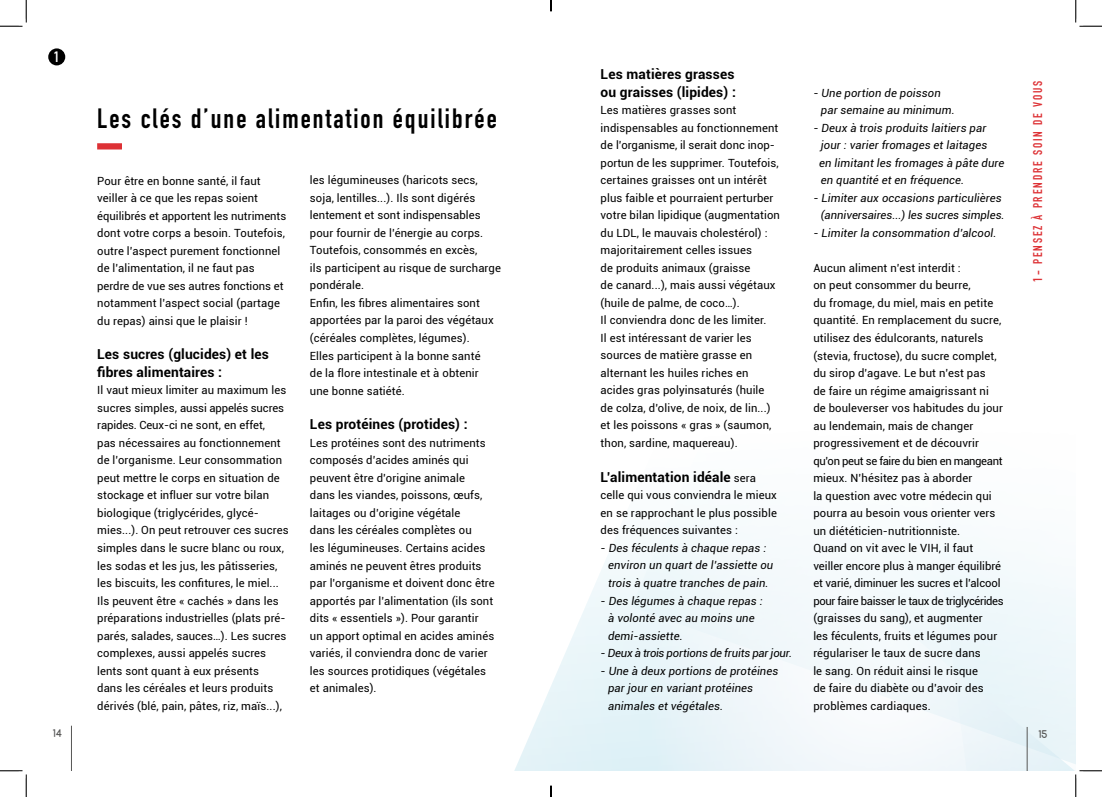
<style>
.page{position:relative;width:1102px;height:797px;background:#fff}
.page>*{position:absolute;margin:0;border:0;box-sizing:border-box;transform-origin:0 0}
.t1{font:700 27.5px "DIN Condensed";letter-spacing:.075em;color:#000}
.t2{font:700 14.88px "DIN Condensed";color:#fff}
.t3{font:700 13.75px/17.5px "Roboto";letter-spacing:.01em;color:#000}
.t4{font:700 12.5px "DIN Condensed";letter-spacing:.15em;color:#dd3135}
.t5{font:11.25px/17.5px "Roboto";letter-spacing:.01em;color:#000}
.t6{font:italic 11.25px/17.5px "Roboto";letter-spacing:.01em;color:#000}
.t7{font:italic 11.25px "Roboto";letter-spacing:-.01em;color:#000}
.t8{font:700 10px "Comfortaa";color:#575756}
.s1{font-weight:400;font-size:11.25px}
</style>
<div class="page">
<svg style="left:515px;top:524px;width:560px;height:246px"></svg>
<div style="left:97px;top:143px;width:25px;height:6px;background:#dd3135"></div>
<div style="left:48px;top:48px;width:17px;height:17px;background:#000;border-radius:50%"></div>
<hr style="left:71px;top:725px;width:1px;height:45px;background:#575756">
<hr style="left:1026px;top:727px;width:1px;height:43px;background:#575756">
<svg style="left:0;top:0;width:27px;height:27px"></svg>
<svg style="left:0;top:770px;width:27px;height:27px"></svg>
<svg style="left:1075px;top:0;width:26px;height:27px"></svg>
<svg style="left:1074px;top:770px;width:27px;height:27px"></svg>
<svg style="left:550px;top:785px;width:1px;height:12px"></svg>
<h2 class="t2" style="left:54px;top:47px;width:7px">1</h2>
<h1 class="t1" style="left:97px;top:100px;width:401px">Les clés d’une alimentation équilibrée</h1>
<p class="t5" style="left:97px;top:171px;width:191px">Pour être en bonne santé, il faut veiller à ce que les repas soient équilibrés et apportent les nutriments dont votre corps a besoin. Toutefois, outre l’aspect purement fonctionnel de l’alimentation, il ne faut pas perdre de vue ses autres fonctions et notamment l’aspect social (partage du repas) ainsi que le plaisir !</p>
<p class="t3" style="left:97px;top:345px;width:173px">Les sucres (glucides) et les fibres alimentaires :</p>
<p class="t5" style="left:97px;top:381px;width:193px">Il vaut mieux limiter au maximum les sucres simples, aussi appelés sucres rapides. Ceux-ci ne sont, en effet,<br>pas nécessaires au fonctionnement de l’organisme. Leur consommation peut mettre le corps en situation de stockage et influer sur votre bilan biologique (triglycérides, glycé&shy;mies...). On peut retrouver ces sucres simples dans le sucre blanc ou roux, les sodas et les jus, les pâtisseries, les biscuits, les confitures, le miel...<br>Ils peuvent être « cachés » dans les préparations industrielles (plats pré&shy;parés, salades, sauces…). Les sucres complexes, aussi appelés sucres lents sont quant à eux présents<br>dans les céréales et leurs produits dérivés (blé, pain, pâtes, riz, maïs...),</p>
<p class="t5" style="left:310px;top:171px;width:192px">les légumineuses (haricots secs, soja, lentilles...). Ils sont digérés lentement et sont indispensables pour fournir de l’énergie au corps.<br>Toutefois, consommés en excès,<br>ils participent au risque de surcharge pondérale.<br>Enfin, les fibres alimentaires sont apportées par la paroi des végétaux (céréales complètes, légumes).<br>Elles participent à la bonne santé<br>de la flore intestinale et à obtenir<br>une bonne satiété.</p>
<p class="t3" style="left:310px;top:415px;width:159px">Les protéines (protides) :</p>
<p class="t5" style="left:310px;top:434px;width:186px">Les protéines sont des nutriments composés d’acides aminés qui peuvent être d’origine animale<br>dans les viandes, poissons, œufs, laitages ou d’origine végétale<br>dans les céréales complètes ou<br>les légumineuses. Certains acides aminés ne peuvent êtres produits par l’organisme et doivent donc être apportés par l’alimentation (ils sont dits « essentiels »). Pour garantir<br>un apport optimal en acides aminés variés, il conviendra donc de varier les sources protidiques (végétales et animales).</p>
<p class="t3" style="left:600px;top:65px;width:137px">Les matières grasses ou graisses (lipides) :</p>
<p class="t5" style="left:600px;top:101px;width:181px">Les matières grasses sont indispensables au fonctionnement de l’organisme, il serait donc inop&shy;portun de les supprimer. Toutefois, certaines graisses ont un intérêt plus faible et pourraient perturber votre bilan lipidique (augmentation du LDL, le mauvais cholestérol) : majoritairement celles issues<br>de produits animaux (graisse<br>de canard...), mais aussi végétaux (huile de palme, de coco…).<br>Il conviendra donc de les limiter.<br>Il est intéressant de varier les sources de matière grasse en alternant les huiles riches en acides gras polyinsaturés (huile<br>de colza, d’olive, de noix, de lin...) et les poissons « gras » (saumon, thon, sardine, maquereau).</p>
<p class="t3" style="left:600px;top:468px;width:157px">L’alimentation idéale <span class="s1">sera</span></p>
<p class="t5" style="left:600px;top:486px;width:178px;text-align:justify">celle qui vous conviendra le mieux en se rapprochant le plus possible des fréquences suivantes :</p>
<p class="t6" style="left:608px;top:539px;width:167px;text-indent:-8px">- Des féculents à chaque repas : environ un quart de l’assiette ou trois à quatre tranches de pain.</p>
<p class="t6" style="left:608px;top:591px;width:156px;text-indent:-8px">- Des légumes à chaque repas : à volonté avec au moins une demi-assiette.</p>
<p class="t7" style="left:600px;top:645px;width:193px">- Deux à trois portions de fruits par jour.</p>
<p class="t6" style="left:608px;top:661px;width:172px;text-indent:-8px">- Une à deux portions de protéines par jour en variant protéines animales et végétales.</p>
<p class="t6" style="left:820px;top:84px;width:135px;text-indent:-8px">- Une portion de poisson par semaine au minimum.</p>
<p class="t6" style="left:819px;top:119px;width:187px;text-indent:-6px">- Deux à trois produits laitiers par jour : varier fromages et laitages<br>en limitant les fromages à pâte dure en quantité et en fréquence.</p>
<p class="t6" style="left:813px;top:189px;width:193px;text-align:right">- Limiter aux occasions particulières (anniversaires...) les sucres simples.</p>
<p class="t6" style="left:813px;top:224px;width:185px">- Limiter la consommation d’alcool.</p>
<p class="t5" style="left:813px;top:259px;width:192px">Aucun aliment n’est interdit :<br>on peut consommer du beurre,<br>du fromage, du miel, mais en petite quantité. En remplacement du sucre, utilisez des édulcorants, naturels (stevia, fructose), du sucre complet, du sirop d’agave. Le but n’est pas<br>de faire un régime amaigrissant ni de bouleverser vos habitudes du jour au lendemain, mais de changer progressivement et de découvrir qu’on peut se faire du bien en mangeant mieux. N’hésitez pas à aborder<br>la question avec votre médecin qui pourra au besoin vous orienter vers un diététicien-nutritionniste.<br>Quand on vit avec le VIH, il faut veiller encore plus à manger équilibré et varié, diminuer les sucres et l’alcool pour faire baisser le taux de triglycérides (graisses du sang), et augmenter<br>les féculents, fruits et légumes pour régulariser le taux de sucre dans<br>le sang. On réduit ainsi le risque<br>de faire du diabète ou d’avoir des problèmes cardiaques.</p>
<p class="t4" style="left:1029px;top:282px;width:202px;rotate:-90deg">1- PENSEZ À PRENDRE SOIN DE VOUS</p>
<p class="t8" style="left:53px;top:726px;width:11px">14</p>
<p class="t8" style="left:1038px;top:727px;width:10px">15</p>
</div>
